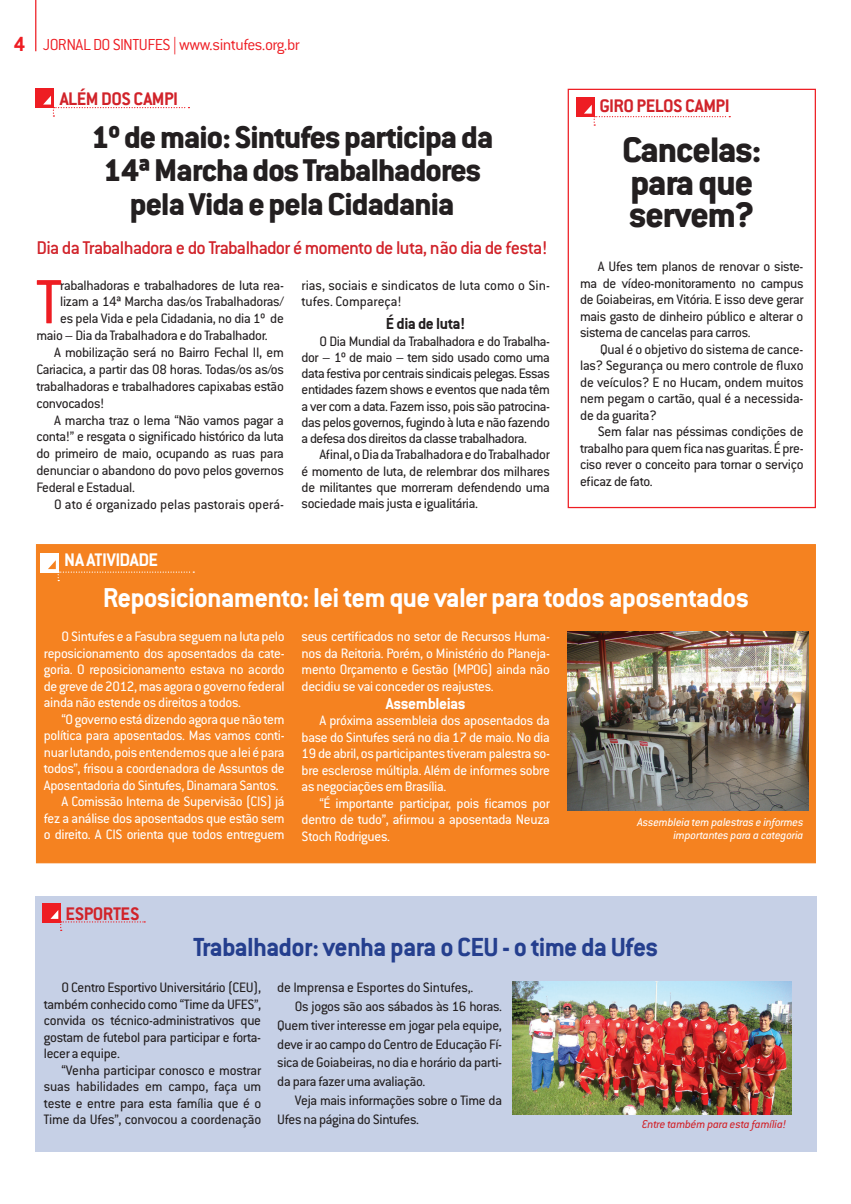
<style>
.page{position:relative;width:851px;height:1204px;background:#fff}
.page>*{position:absolute;margin:0;border:0;box-sizing:border-box;transform-origin:0 0}
.corpo_do_texto{font:68.62px "Conduit ITC Std";color:#ee1d23}
.Titulo{font:800 38.88px/32.5px "Conduit ITC Std";letter-spacing:-.025em;color:#231f20}
.Titulo-2{font:800 34.62px/33.8px "Conduit ITC Std";letter-spacing:-.025em;color:#231f20;text-align:center}
.olho{font:700 30px "Conduit ITC Std";letter-spacing:-.025em;color:#fff}
.subtitulo1{font:700 28.75px "Conduit ITC Std";letter-spacing:-.025em;color:#253f8e}
.subtitulo1-2{font:500 20.25px "Conduit ITC Std";letter-spacing:-.045em;color:#d1232a}
.subtitulo1-3{font:700 20px "Conduit ITC Std";letter-spacing:-.025em;color:#d1232a}
.subtitulo1-4{font:700 20px "Conduit ITC Std";letter-spacing:-.025em;color:#fff}
.t1{font:300 17.5px "Conduit ITC Std";letter-spacing:-.025em;color:#ee1d23}
.subtiulo2{font:700 17.5px "Conduit ITC Std";letter-spacing:-.025em;color:#fff}
.subtiulo2-2{font:700 17.5px "Conduit ITC Std";letter-spacing:-.025em;color:#231f20}
.corpo_do_texto-2{font:15px/16.5px "Conduit ITC Std";letter-spacing:-.02em;color:#231f20;text-align:justify}
.corpo_do_texto-3{font:15px/16.5px "Conduit ITC Std";letter-spacing:-.02em;color:#fff;text-align:justify}
.corpo_do_texto-4{font:15px/16.5px "Conduit ITC Std";color:#231f20}
.legenda{font:italic 12.5px/12.5px "Conduit ITC Std";letter-spacing:-.01em;color:#fff;text-align:right}
.legenda-2{font:italic 12.5px "Conduit ITC Std";letter-spacing:-.01em;color:#d1232a}
.s1{font-weight:700;font-size:22.5px}
</style>
<div class="page">
<hr style="left:35px;top:0;width:1px;height:51px;background:#ee1d23">
<div style="left:36px;top:544px;width:779px;height:319px;background:#f58220"></div>
<div style="left:36px;top:896px;width:780px;height:255px;background:#c6d0e6"></div>
<div style="left:40px;top:553px;width:19px;height:19px;background:#fff"></div>
<svg style="left:48px;top:560px;width:146px;height:21px"></svg>
<img style="left:512px;top:981px;width:278px;height:133px">
<div style="left:567px;top:89px;width:248px;height:419px;border:1px solid #ee1d23"></div>
<div style="left:575px;top:98px;width:19px;height:19px;background:#ee1d23"></div>
<svg style="left:584px;top:105px;width:145px;height:21px"></svg>
<div style="left:35px;top:89px;width:19px;height:19px;background:#ee1d23"></div>
<svg style="left:43px;top:96px;width:146px;height:21px"></svg>
<div style="left:42px;top:903px;width:19px;height:19px;background:#ee1d23"></div>
<svg style="left:50px;top:910px;width:95px;height:21px"></svg>
<img style="left:567px;top:632px;width:241px;height:178px">
<p class="t1" style="left:14px;top:34px;width:287px"><span class="s1">4</span> JORNAL DO SINTUFES | www.sintufes.org.br</p>
<p class="subtitulo1-3" style="left:60px;top:87px;width:120px">ALÉM DOS CAMPI</p>
<p class="Titulo-2" style="left:91px;top:119px;width:403px">1º de maio: Sintufes participa da<br>14ª Marcha dos Trabalhadores pela Vida e pela Cidadania</p>
<p class="subtitulo1-2" style="left:36px;top:236px;width:512px">Dia da Trabalhadora e do Trabalhador é momento de luta, não dia de festa!</p>
<p class="corpo_do_texto" style="left:36px;top:260px;width:27px">T</p>
<p class="corpo_do_texto-2" style="left:60px;top:276px;width:225px">rabalhadoras e trabalhadores de luta rea-</p>
<p class="corpo_do_texto-4" style="left:301px;top:276px;width:250px">rias, sociais e sindicatos de luta como o Sin&shy;tufes. Compareça!</p>
<p class="subtiulo2-2" style="left:386px;top:313px;width:81px">É dia de luta!</p>
<p class="corpo_do_texto-2" style="left:301px;top:332px;width:250px;text-indent:18px">O Dia Mundial da Trabalhadora e do Trabalha&shy;dor – 1º de maio – tem sido usado como uma data festiva por centrais sindicais pelegas. Essas entidades fazem shows e eventos que nada têm a ver com a data. Fazem isso, pois são patrocina&shy;das pelos governos, fugindo à luta e não fazendo a defesa dos direitos da classe trabalhadora.</p>
<p class="corpo_do_texto-2" style="left:301px;top:446px;width:250px;text-indent:18px">Afinal, o Dia da Trabalhadora e do Trabalhador é momento de luta, de relembrar dos milhares de militantes que morreram defendendo uma sociedade mais justa e igualitária.</p>
<p class="corpo_do_texto-2" style="left:60px;top:293px;width:225px">lizam a 14ª Marcha das/os Trabalhadoras/</p>
<p class="corpo_do_texto-2" style="left:60px;top:310px;width:225px">es pela Vida e pela Cidadania, no dia 1º de</p>
<p class="corpo_do_texto-2" style="left:36px;top:327px;width:232px">maio – Dia da Trabalhadora e do Trabalhador.</p>
<p class="corpo_do_texto-2" style="left:36px;top:343px;width:249px;line-height:16.9px;text-indent:18px">A mobilização será no Bairro Fechal II, em Cariacica, a partir das 08 horas. Todas/os as/os trabalhadoras e trabalhadores capixabas estão convocados!</p>
<p class="corpo_do_texto-2" style="left:36px;top:411px;width:249px;line-height:16.9px;text-indent:18px">A marcha traz o lema “Não vamos pagar a conta!” e resgata o significado histórico da luta do primeiro de maio, ocupando as ruas para denunciar o abandono do povo pelos governos Federal e Estadual.</p>
<p class="corpo_do_texto-4" style="left:54px;top:495px;width:231px">O ato é organizado pelas pastorais operá-</p>
<p class="subtitulo1-4" style="left:64px;top:547px;width:95px">NA ATIVIDADE</p>
<p class="subtitulo1-3" style="left:599px;top:93px;width:132px">GIRO PELOS CAMPI</p>
<p class="Titulo" style="left:621px;top:133px;width:141px">Cancelas: para que servem?</p>
<p class="corpo_do_texto-2" style="left:579px;top:258px;width:225px;text-indent:18px">A Ufes tem planos de renovar o siste&shy;ma de vídeo-monitoramento no campus de Goiabeiras, em Vitória. E isso deve gerar mais gasto de dinheiro público e alterar o sistema de cancelas para carros.</p>
<p class="corpo_do_texto-2" style="left:579px;top:340px;width:225px;text-indent:20px">Qual é o objetivo do sistema de cance&shy;las? Segurança ou mero controle de fluxo de veículos? E no Hucam, ondem muitos nem pegam o cartão, qual é a necessida&shy;de da guarita?</p>
<p class="corpo_do_texto-2" style="left:579px;top:423px;width:225px;text-indent:18px">Sem falar nas péssimas condições de trabalho para quem fica nas guaritas. É pre&shy;ciso rever o conceito para tornar o serviço eficaz de fato.</p>
<p class="olho" style="left:103px;top:580px;width:647px">Reposicionamento: lei tem que valer para todos aposentados</p>
<p class="corpo_do_texto-3" style="left:301px;top:628px;width:250px">seus certificados no setor de Recursos Huma&shy;nos da Reitoria. Porém, o Ministério do Planeja&shy;mento Orçamento e Gestão (MPOG) ainda não decidiu se vai conceder os reajustes.</p>
<p class="subtiulo2" style="left:385px;top:692px;width:81px">Assembleias</p>
<p class="corpo_do_texto-3" style="left:301px;top:712px;width:250px;text-indent:18px">A próxima assembleia dos aposentados da base do Sintufes será no dia 17 de maio. No dia 19 de abril, os participantes tiveram palestra so&shy;bre esclerose múltipla. Além de informes sobre as negociações em Brasília.</p>
<p class="corpo_do_texto-3" style="left:301px;top:794px;width:250px;text-indent:18px">“É importante participar, pois ficamos por dentro de tudo”, afirmou a aposentada Neuza Stoch Rodrigues.</p>
<p class="corpo_do_texto-3" style="left:44px;top:628px;width:242px;text-indent:18px">O Sintufes e a Fasubra seguem na luta pelo reposicionamento dos aposentados da cate&shy;goria. O reposicionamento estava no acordo de greve de 2012, mas agora o governo federal ainda não estende os direitos a todos.</p>
<p class="corpo_do_texto-3" style="left:44px;top:710px;width:242px;text-indent:18px">“O governo está dizendo agora que não tem política para aposentados. Mas vamos conti&shy;nuar lutando, pois entendemos que a lei é para todos”, frisou a coordenadora de Assuntos de Aposentadoria do Sintufes, Dinamara Santos.</p>
<p class="corpo_do_texto-3" style="left:44px;top:793px;width:242px;text-indent:18px">A Comissão Interna de Supervisão (CIS) já fez a análise dos aposentados que estão sem o direito. A CIS orienta que todos entreguem</p>
<p class="legenda" style="left:637px;top:816px;width:167px">Assembleia tem palestras e informes importantes para a categoria</p>
<p class="subtitulo1-3" style="left:65px;top:901px;width:75px">ESPORTES</p>
<p class="subtitulo1" style="left:193px;top:929px;width:466px">Trabalhador: venha para o CEU - o time da Ufes</p>
<p class="corpo_do_texto-2" style="left:44px;top:979px;width:219px;text-indent:18px">O Centro Esportivo Universitário (CEU), também conhecido como “Time da UFES”, convida os técnico-administrativos que gostam de futebol para participar e forta&shy;lecer a equipe.</p>
<p class="corpo_do_texto-2" style="left:44px;top:1061px;width:219px;text-indent:18px">“Venha participar conosco e mostrar suas habilidades em campo, faça um teste e entre para esta família que é o Time da Ufes”, convocou a coordenação</p>
<p class="corpo_do_texto-2" style="left:277px;top:979px;width:197px">de Imprensa e Esportes do Sintufes,.</p>
<p class="corpo_do_texto-2" style="left:277px;top:996px;width:226px;line-height:18.8px;text-indent:18px">Os jogos são aos sábados às 16 horas.<br>Quem tiver interesse em jogar pela equipe, deve ir ao campo do Centro de Educação Fí&shy;sica de Goiabeiras, no dia e horário da parti&shy;da para fazer uma avaliação.</p>
<p class="corpo_do_texto-2" style="left:277px;top:1090px;width:226px;line-height:18.8px;text-indent:18px">Veja mais informações sobre o Time da<br>Ufes na página do Sintufes.</p>
<p class="legenda-2" style="left:641px;top:1116px;width:146px">Entre também para esta família!</p>
</div>
